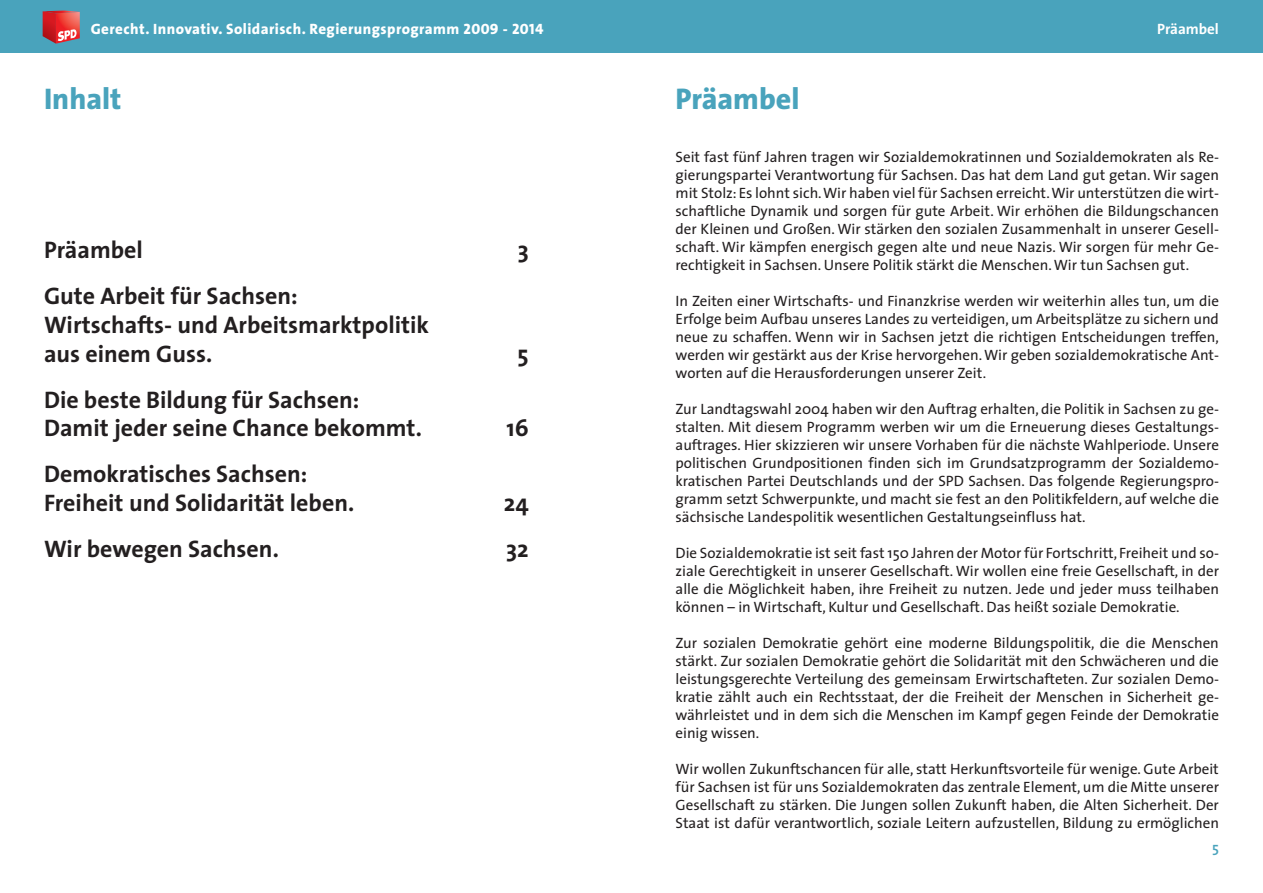
<style>
.page{position:relative;width:1263px;height:893px;background:#fff}
.page>*{position:absolute;margin:0;border:0;box-sizing:border-box;transform-origin:0 0}
.t1{font:800 30px "The Sans";color:#49a3bc}
.t2{font:700 24px/28.8px "The Sans";color:#231f20}
.t3{font:15px/18px "The Sans";color:#231f20;text-align:justify}
.t4{font:800 15px "The Sans";letter-spacing:.03em;color:#fff}
.t5{font:700 15px "The Sans";color:#fff}
.t6{font:15px "The Sans Semi Bold Caps";color:#49a3bc}
.s1{font-family:"The Sans Extra Bold Caps";font-weight:400}
</style>
<div class="page">
<div style="left:0;top:0;width:1263px;height:52px;background:#49a3bc"></div>
<svg style="left:43px;top:11px;width:37px;height:33px"></svg>
<p class="t4" style="left:91px;top:23px;width:454px">Gerecht. Innovativ. Solidarisch. Regierungsprogramm <span class="s1">2009 - 2014</span></p>
<p class="t5" style="left:1157px;top:23px;width:63px">Präambel</p>
<h1 class="t1" style="left:44px;top:87px;width:79px">Inhalt</h1>
<h2 class="t2" style="left:44px;top:238px;width:100px">Präambel</h2>
<h2 class="t2" style="left:518px;top:238px;width:12px">3</h2>
<h2 class="t2" style="left:44px;top:284px;width:386px">Gute Arbeit für Sachsen:<br>Wirtschafts- und Arbeitsmarktpolitik aus einem Guss.</h2>
<h2 class="t2" style="left:518px;top:342px;width:13px">5</h2>
<h2 class="t2" style="left:44px;top:387px;width:379px">Die beste Bildung für Sachsen:<br>Damit jeder seine Chance bekommt.</h2>
<h2 class="t2" style="left:44px;top:462px;width:312px">Demokratisches Sachsen:<br>Freiheit und Solidarität leben.</h2>
<h2 class="t2" style="left:507px;top:416px;width:24px">16</h2>
<h2 class="t2" style="left:504px;top:491px;width:26px">24</h2>
<h2 class="t2" style="left:44px;top:537px;width:236px">Wir bewegen Sachsen.</h2>
<h2 class="t2" style="left:506px;top:537px;width:24px">32</h2>
<h1 class="t1" style="left:675px;top:87px;width:125px">Präambel</h1>
<p class="t3" style="left:675px;top:149px;width:545px">Seit fast fünf Jahren tragen wir Sozialdemokratinnen und Sozialdemokraten als Re&shy;gierungspartei Verantwortung für Sachsen. Das hat dem Land gut getan. Wir sagen mit Stolz: Es lohnt sich. Wir haben viel für Sachsen erreicht. Wir unterstützen die wirt&shy;schaftliche Dynamik und sorgen für gute Arbeit. Wir erhöhen die Bildungschancen der Kleinen und Großen. Wir stärken den sozialen Zusammenhalt in unserer Gesell&shy;schaft. Wir kämpfen energisch gegen alte und neue Nazis. Wir sorgen für mehr Ge&shy;rechtigkeit in Sachsen. Unsere Politik stärkt die Menschen. Wir tun Sachsen gut.</p>
<p class="t3" style="left:675px;top:293px;width:545px">In Zeiten einer Wirtschafts- und Finanzkrise werden wir weiterhin alles tun, um die Erfolge beim Aufbau unseres Landes zu verteidigen, um Arbeitsplätze zu sichern und neue zu schaffen. Wenn wir in Sachsen jetzt die richtigen Entscheidungen treffen, werden wir gestärkt aus der Krise hervorgehen. Wir geben sozialdemokratische Ant&shy;worten auf die Herausforderungen unserer Zeit.</p>
<p class="t3" style="left:675px;top:401px;width:545px">Zur Landtagswahl 2004 haben wir den Auftrag erhalten, die Politik in Sachsen zu ge&shy;stalten. Mit diesem Programm werben wir um die Erneuerung dieses Gestaltungs&shy;auftrages. Hier skizzieren wir unsere Vorhaben für die nächste Wahlperiode. Unsere politischen Grundpositionen finden sich im Grundsatzprogramm der Sozialdemo&shy;kratischen Partei Deutschlands und der SPD Sachsen. Das folgende Regierungspro&shy;gramm setzt Schwerpunkte, und macht sie fest an den Politikfeldern, auf welche die sächsische Landespolitik wesentlichen Gestaltungseinfluss hat.</p>
<p class="t3" style="left:675px;top:545px;width:545px">Die Sozialdemokratie ist seit fast 150 Jahren der Motor für Fortschritt, Freiheit und so&shy;ziale Gerechtigkeit in unserer Gesellschaft. Wir wollen eine freie Gesellschaft, in der alle die Möglichkeit haben, ihre Freiheit zu nutzen. Jede und jeder muss teilhaben können – in Wirtschaft, Kultur und Gesellschaft. Das heißt soziale Demokratie.</p>
<p class="t3" style="left:675px;top:635px;width:545px">Zur sozialen Demokratie gehört eine moderne Bildungspolitik, die die Menschen stärkt. Zur sozialen Demokratie gehört die Solidarität mit den Schwächeren und die leistungsgerechte Verteilung des gemeinsam Erwirtschafteten. Zur sozialen Demo&shy;kratie zählt auch ein Rechtsstaat, der die Freiheit der Menschen in Sicherheit ge&shy;währleistet und in dem sich die Menschen im Kampf gegen Feinde der Demokratie einig wissen.</p>
<p class="t3" style="left:675px;top:761px;width:545px">Wir wollen Zukunftschancen für alle, statt Herkunftsvorteile für wenige. Gute Arbeit für Sachsen ist für uns Sozialdemokraten das zentrale Element, um die Mitte unserer Gesellschaft zu stärken. Die Jungen sollen Zukunft haben, die Alten Sicherheit. Der Staat ist dafür verantwortlich, soziale Leitern aufzustellen, Bildung zu ermöglichen</p>
<p class="t6" style="left:1212px;top:841px;width:8px">5</p>
</div>
